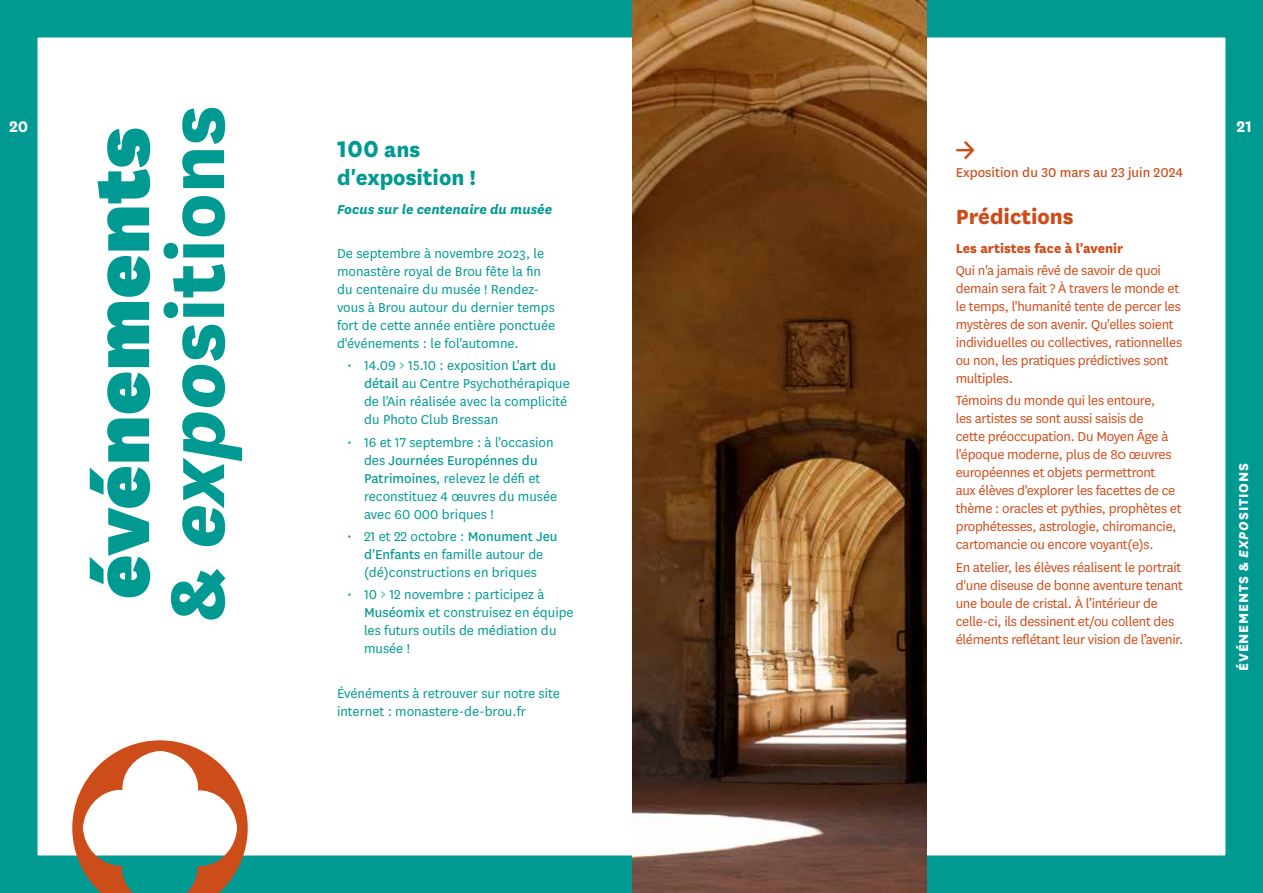
<style>
.page{position:relative;width:1263px;height:893px;background:#fff}
.page>*{position:absolute;margin:0;border:0;box-sizing:border-box;transform-origin:0 0}
.t1{font:900 88.5px/75px "National";color:#009a93}
.t2{font:30px "National";color:#cd4d1a}
.t3{font:800 27px "National";color:#009a93}
.t4{font:800 24px "National";color:#009a93}
.t5{font:800 24px "National";color:#cd4d1a}
.t6{font:700 18px "National";color:#fff}
.t7{font:15px/18px "National";letter-spacing:-.02em;color:#cd4d1a}
.t8{font:15px/18px "National";color:#009a93}
.t9{font:15px "National";color:#cd4d1a}
.t10{font:italic 700 15px "National";color:#009a93}
.t11{font:800 15px "National";color:#cd4d1a}
.t12{font:800 15px "National";letter-spacing:.05em;color:#fff}
.s1{font-weight:800}
.s2{font-weight:800;font-style:italic}
.s3{font-size:24px}
.s4{font-style:inherit}
.s5{font-style:italic}
</style>
<div class="page">
<div style="left:0;top:0;width:1263px;height:893px;border:38px solid #009a93"></div>
<div style="left:0;top:0;width:11px;height:893px;background:#009a93"></div>
<div style="left:1253px;top:0;width:10px;height:893px;background:#009a93"></div>
<div style="left:0;top:870px;width:1263px;height:23px;background:#009a93"></div>
<div style="left:0;top:0;width:1263px;height:23px;background:#009a93"></div>
<svg style="left:72px;top:740px;width:176px;height:153px"></svg>
<img style="left:632px;top:0;width:295px;height:893px">
<h1 class="t1" style="left:79px;top:620px;width:517px;rotate:-90deg">événements <span class="s1">&amp;</span> <span class="s2">expo</span><span class="s1">sitions</span></h1>
<p class="t6" style="left:9px;top:113px;width:21px">20</p>
<p class="t6" style="left:1236px;top:113px;width:17px">21</p>
<h2 class="t2" style="left:956px;top:130px;width:11px">-&gt;</h2>
<p class="t9" style="left:956px;top:163px;width:229px">Exposition du 30 mars au 23 juin 2024</p>
<h3 class="t5" style="left:956px;top:199px;width:120px">Prédictions</h3>
<p class="t11" style="left:956px;top:237px;width:169px">Les artistes face à l'avenir</p>
<p class="t7" style="left:956px;top:261px;width:228px">Qui n'a jamais rêvé de savoir de quoi demain sera fait ? À travers le monde et le temps, l'humanité tente de percer les mystères de son avenir. Qu'elles soient individuelles ou collectives, rationnelles ou non, les pratiques prédictives sont multiples.</p>
<p class="t7" style="left:956px;top:391px;width:227px">Témoins du monde qui les entoure,<br>les artistes se sont aussi saisis de<br>cette préoccupation. Du Moyen Âge à l'époque moderne, plus de 80 œuvres européennes et objets permettront<br>aux élèves d'explorer les facettes de ce thème : oracles et pythies, prophètes et prophétesses, astrologie, chiromancie, cartomancie ou encore voyant(e)s.</p>
<p class="t7" style="left:956px;top:557px;width:229px">En atelier, les élèves réalisent le portrait d'une diseuse de bonne aventure tenant une boule de cristal. À l’intérieur de celle-ci, ils dessinent et/ou collent des éléments reflétant leur vision de l’avenir.</p>
<h3 class="t3" style="left:337px;top:129px;width:85px">100 <span class="s3">ans</span></h3>
<h3 class="t4" style="left:337px;top:161px;width:140px">d'exposition !</h3>
<p class="t10" style="left:337px;top:199px;width:217px">Focus sur le centenaire du musée</p>
<p class="t8" style="left:337px;top:244px;width:220px">De septembre à novembre 2023, le monastère royal de Brou fête la fin du centenaire du musée ! Rendez&shy;vous à Brou autour du dernier temps fort de cette année entière ponctuée d'événements : le fol'automne.</p>
<p class="t8" style="left:364px;top:356px;width:207px;text-indent:-17px">• 14.09 &gt; 15.10 : exposition <span class="s4">L'art du détail</span> au Centre Psychothérapique de l'Ain réalisée avec la complicité du Photo Club Bressan</p>
<p class="t8" style="left:364px;top:432px;width:195px;text-indent:-17px">• 16 et 17 septembre : à l'occasion des <span class="s4">Journées Europénnes du<br>Patrimoines</span>, relevez le défi et reconstituez 4 œuvres du musée avec 60 000 briques !</p>
<p class="t8" style="left:347px;top:527px;width:212px;text-align:center">• 21 et 22 octobre : <span class="s4">Monument Jeu d'Enfants</span> en famille autour de (dé)constructions en briques</p>
<p class="t8" style="left:364px;top:585px;width:211px;text-indent:-17px">• 10 &gt; 12 novembre : participez à<br><span class="s4">Muséomix</span> et construisez en équipe les futurs outils de médiation du musée !</p>
<p class="t8" style="left:337px;top:683px;width:225px">Événéments à retrouver sur notre site internet : monastere-de-brou.fr</p>
<p class="t12" style="left:1233px;top:670px;width:209px;rotate:-90deg">ÉVÉNEMENTS &amp; <span class="s5">EXPO</span>SITIONS</p>
</div>
